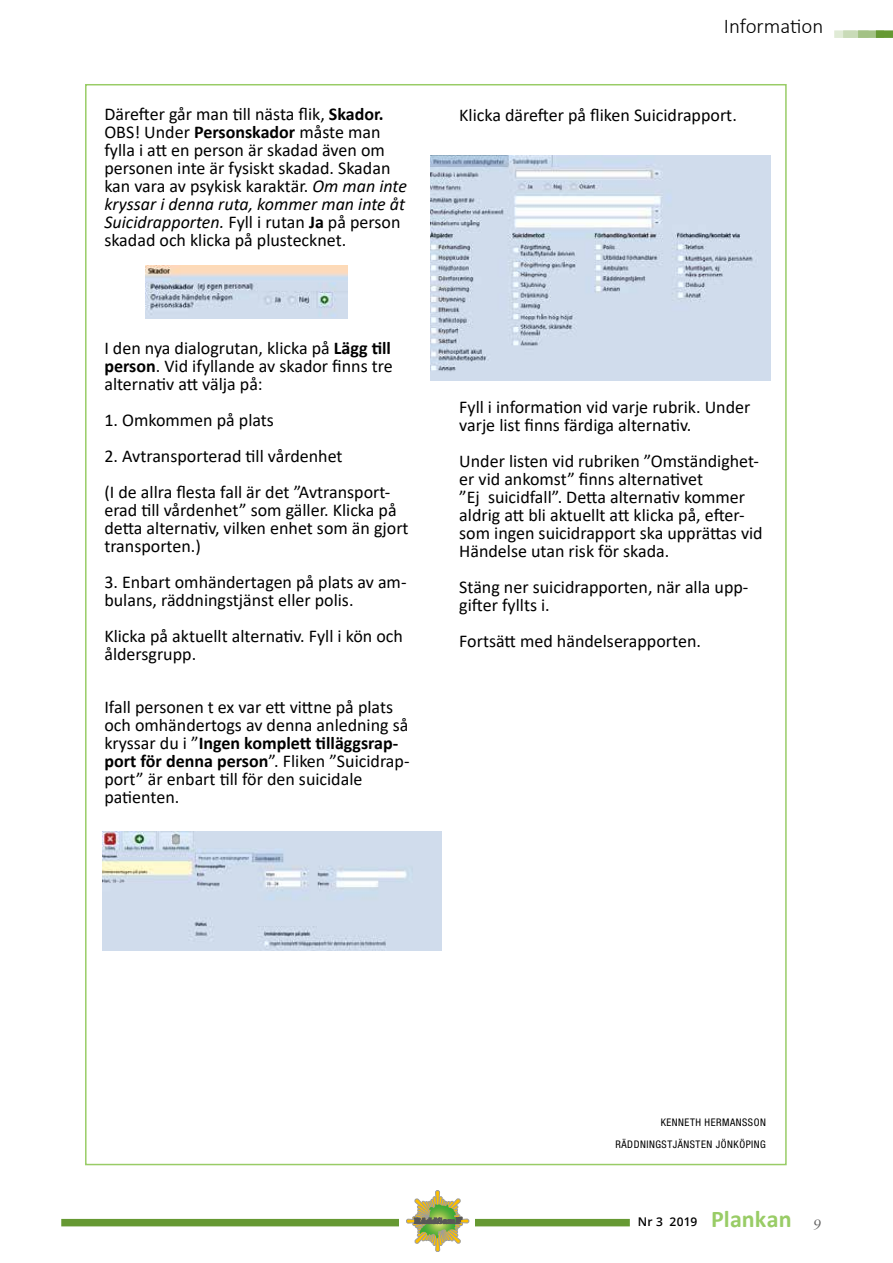
<style>
.page{position:relative;width:893px;height:1263px;background:#fff}
.page>*{position:absolute;margin:0;border:0;box-sizing:border-box;transform-origin:0 0}
.t1{font:300 21px "Calibri";color:#000}
.t2{font:18px/18px "Calibri";color:#000}
.t3{font:600 12px "Open Sans";letter-spacing:.02em;color:#000}
.t4{font:condensed 10.5px/22px "Helvetica Neue";letter-spacing:.05em;color:#000;text-align:right}
.s1{font-weight:700}
.s2{font-style:italic}
.s3{font-family:"Calibri";font-weight:700;font-size:24px;color:#9c6}
.s4{font-family:"Sabon";font-weight:400;font-style:italic;font-size:15px;color:#646363}
</style>
<div class="page">
<div style="left:61px;top:1219px;width:569px;height:7px;background:#693"></div>
<div style="left:834px;top:30px;width:22px;height:8px;background:#e0ebd6"></div>
<div style="left:843px;top:30px;width:25px;height:8px;background:#c9dbb8"></div>
<div style="left:858px;top:30px;width:26px;height:8px;background:#a3c285"></div>
<div style="left:876px;top:30px;width:17px;height:8px;background:#693"></div>
<div style="left:406px;top:1219px;width:32px;height:4px;border:1px solid #9d9d9c;border-radius:2px"></div>
<div style="left:436px;top:1221px;width:4px;height:31px;border:1px solid #9d9d9c;border-radius:2px"></div>
<div style="left:437px;top:1219px;width:32px;height:4px;border:1px solid #9d9d9c;border-radius:2px"></div>
<hr style="left:436px;top:1190px;width:4px;height:31px;background:#fcbf00;border-radius:2px">
<div style="left:435px;top:1190px;width:5px;height:31px;border:1px solid #9d9d9c;border-radius:2px"></div>
<svg style="left:412px;top:1196px;width:51px;height:50px"></svg>
<img style="left:145px;top:265px;width:202px;height:54px">
<img style="left:102px;top:831px;width:340px;height:120px">
<img style="left:431px;top:156px;width:339px;height:224px">
<p class="t2" style="left:104px;top:105px;width:304px">Därefter går man till nästa flik, <span class="s1">Skador.<br></span>OBS! Under <span class="s1">Personskador</span> måste man fylla i att en person är skadad även om personen inte är fysiskt skadad. Skadan kan vara av psykisk karaktär. <span class="s2">Om man inte kryssar i denna ruta, kommer man inte åt Suicidrapporten.</span> Fyll i rutan <span class="s1">Ja</span> på person skadad och klicka på plustecknet.</p>
<p class="t2" style="left:104px;top:339px;width:290px;text-align:justify">I den nya dialogrutan, klicka på <span class="s1">Lägg till person</span>. Vid ifyllande av skador finns tre alternativ att välja på:</p>
<p class="t2" style="left:104px;top:411px;width:171px">1. Omkommen på plats</p>
<p class="t2" style="left:104px;top:438px;width:288px;line-height:36px">2. Avtransporterad till vårdenhet<br>(I de allra flesta fall är det ”Avtransport-</p>
<p class="t2" style="left:104px;top:501px;width:306px">erad till vårdenhet” som gäller. Klicka på detta alternativ, vilken enhet som än gjort transporten.)</p>
<p class="t2" style="left:104px;top:573px;width:304px">3. Enbart omhändertagen på plats av am&shy;bulans, räddningstjänst eller polis.</p>
<p class="t2" style="left:104px;top:627px;width:300px">Klicka på aktuellt alternativ. Fyll i kön och åldersgrupp.</p>
<p class="t2" style="left:104px;top:698px;width:307px">Ifall personen t ex var ett vittne på plats och omhändertogs av denna anledning så kryssar du i ”<span class="s1">Ingen komplett tilläggsrap&shy;port för denna person</span>”. Fliken ”Suicidrap&shy;port” är enbart till för den suicidale patienten.</p>
<p class="t1" style="left:724px;top:13px;width:101px">Information</p>
<p class="t2" style="left:459px;top:105px;width:279px">Klicka därefter på fliken Suicidrapport.</p>
<p class="t2" style="left:459px;top:398px;width:293px">Fyll i information vid varje rubrik. Under varje list finns färdiga alternativ.</p>
<p class="t2" style="left:459px;top:452px;width:305px">Under listen vid rubriken ”Omständighet&shy;er vid ankomst” finns alternativet<br>”Ej suicidfall”. Detta alternativ kommer aldrig att bli aktuellt att klicka på, efter&shy;som ingen suicidrapport ska upprättas vid Händelse utan risk för skada.</p>
<p class="t2" style="left:459px;top:578px;width:291px">Stäng ner suicidrapporten, när alla upp&shy;gifter fyllts i.</p>
<p class="t2" style="left:459px;top:632px;width:243px">Fortsätt med händelserapporten.</p>
<p class="t4" style="left:615px;top:1111px;width:152px">KENNETH HERMANSSON<br>RÄDDNINGSTJÄNSTEN JÖNKÖPING</p>
<p class="t3" style="left:638px;top:1214px;width:185px">Nr 3 2019 <span class="s3">Plankan</span> <span class="s4">9</span></p>
</div>
